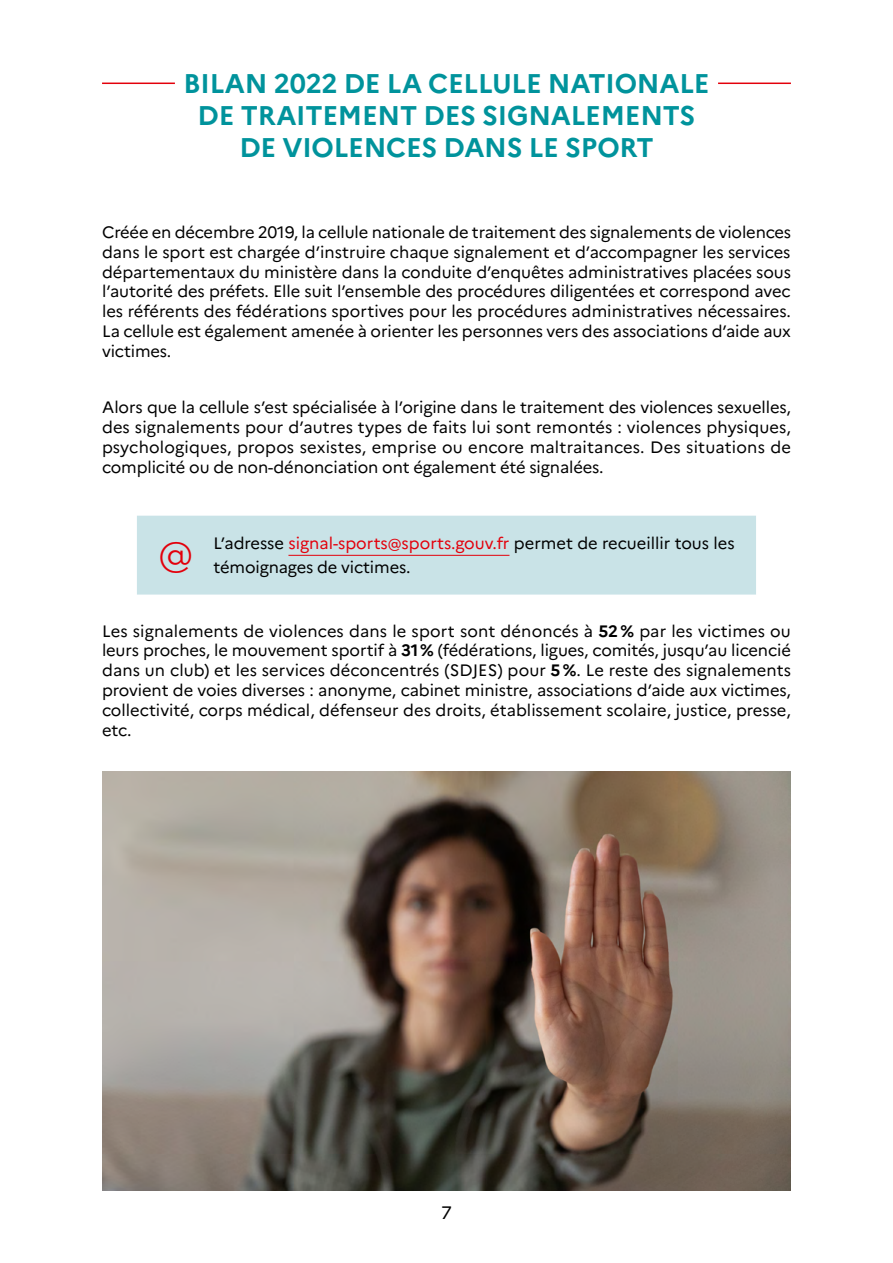
<style>
.page{position:relative;width:893px;height:1263px;background:#fff}
.page>*{position:absolute;margin:0;border:0;box-sizing:border-box;transform-origin:0 0}
.t1{font:300 42px "Marianne";color:#e3000b}
.t2{font:700 27px/32.4px "Marianne";letter-spacing:-.01em;color:#00939c;text-align:center}
.t3{font:18px "Marianne";color:#000}
.t4{font:16.5px/19.8px "Marianne";letter-spacing:-.01em;color:#000;text-align:justify}
.s1{color:#e3000b}
.s2{font-weight:700}
</style>
<div class="page">
<hr style="left:102px;top:83px;width:689px;height:1px;background:#e3000b">
<div style="left:175px;top:76px;width:543px;height:16px;background:#fff"></div>
<div style="left:137px;top:516px;width:619px;height:79px;background:#c9e3e7"></div>
<hr style="left:288px;top:555px;width:221px;height:1px;background:#e3000b">
<img style="left:102px;top:771px;width:689px;height:420px">
<h2 class="t2" style="left:184px;top:67px;width:527px">BILAN 2022 DE LA CELLULE NATIONALE<br>DE TRAITEMENT DES SIGNALEMENTS<br>DE VIOLENCES DANS LE SPORT</h2>
<p class="t4" style="left:102px;top:222px;width:691px">Créée en décembre 2019, la cellule nationale de traitement des signalements de violences dans le sport est chargée d’instruire chaque signalement et d’accompagner les services départementaux du ministère dans la conduite d’enquêtes administratives placées sous l’autorité des préfets. Elle suit l’ensemble des procédures diligentées et correspond avec les référents des fédérations sportives pour les procédures administratives nécessaires.<br>La cellule est également amenée à orienter les personnes vers des associations d’aide aux victimes.</p>
<p class="t4" style="left:102px;top:398px;width:691px">Alors que la cellule s’est spécialisée à l’origine dans le traitement des violences sexuelles, des signalements pour d’autres types de faits lui sont remontés : violences physiques, psychologiques, propos sexistes, emprise ou encore maltraitances. Des situations de complicité ou de non-dénonciation ont également été signalées.</p>
<h1 class="t1" style="left:158px;top:528px;width:37px">@</h1>
<p class="t4" style="left:213px;top:531px;width:523px;line-height:24px">L’adresse <span class="s1">signal-sports@sports.gouv.fr</span> permet de recueillir tous les témoignages de victimes.</p>
<p class="t4" style="left:102px;top:621px;width:690px">Les signalements de violences dans le sport sont dénoncés à <span class="s2">52 %</span> par les victimes ou leurs proches, le mouvement sportif à <span class="s2">31 %</span> (fédérations, ligues, comités, jusqu’au licencié dans un club) et les services déconcentrés (SDJES) pour <span class="s2">5 %</span>. Le reste des signalements provient de voies diverses : anonyme, cabinet ministre, associations d’aide aux victimes, collectivité, corps médical, défenseur des droits, établissement scolaire, justice, presse, etc.</p>
<p class="t3" style="left:441px;top:1201px;width:12px">7</p>
</div>
